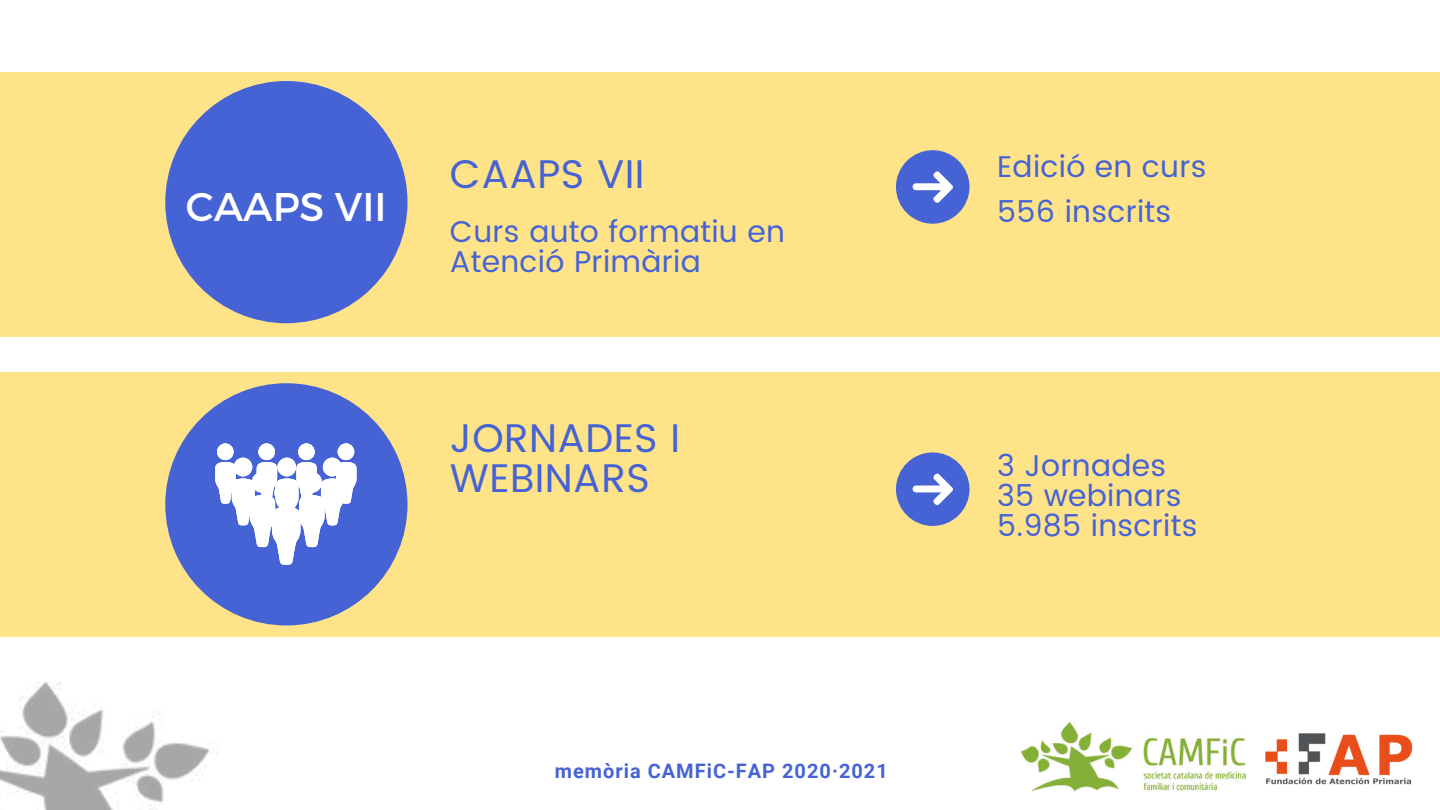
<style>
.page{position:relative;width:1440px;height:810px;background:#fff}
.page>*{position:absolute;margin:0;border:0;box-sizing:border-box;transform-origin:0 0}
.t1{font:40px/39.8px "Poppins";letter-spacing:.01em;color:#4663d5}
.t2{font:40px "Montserrat";color:#fff}
.t3{font:30px/30px "Poppins";letter-spacing:.01em;color:#4663d5}
.t4{font:700 20px "Roboto";letter-spacing:.05em;color:#4663d5}
</style>
<div class="page">
<div style="left:0;top:72px;width:1440px;height:265px;background:#ffe388"></div>
<div style="left:165px;top:81px;width:243px;height:242px;background:#4663d5;border-radius:50%"></div>
<img style="left:1265px;top:733px;width:148px;height:52px">
<img style="left:1021px;top:723px;width:225px;height:68px">
<img style="left:0;top:682px;width:217px;height:128px">
<div style="left:896px;top:150px;width:73px;height:74px;background:#4663d5;border-radius:50%"></div>
<svg style="left:913px;top:171px;width:40px;height:32px"></svg>
<div style="left:0;top:372px;width:1440px;height:264px;background:#ffe388"></div>
<div style="left:165px;top:383px;width:243px;height:242px;background:#4663d5;border-radius:50%"></div>
<div style="left:896px;top:452px;width:73px;height:74px;background:#4663d5;border-radius:50%"></div>
<svg style="left:913px;top:473px;width:40px;height:32px"></svg>
<svg style="left:215px;top:443px;width:141px;height:122px"></svg>
<div style="left:274px;top:481px;width:23px;height:23px;background:#fff;border-radius:50%"></div>
<h1 class="t2" style="left:186px;top:181px;width:202px">CAAPS VII</h1>
<h1 class="t1" style="left:450px;top:155px;width:196px">CAAPS VII</h1>
<p class="t3" style="left:450px;top:216px;width:337px">Curs auto formatiu en<br>Atenció Primària</p>
<h1 class="t1" style="left:450px;top:418px;width:232px">JORNADES I<br>WEBINARS</h1>
<p class="t4" style="left:555px;top:759px;width:335px">memòria CAMFiC-FAP 2020·2021</p>
<p class="t3" style="left:997px;top:144px;width:211px;line-height:45px">Edició en curs<br>556 inscrits</p>
<p class="t3" style="left:997px;top:450px;width:202px">3 Jornades<br>35 webinars<br>5.985 inscrits</p>
</div>
